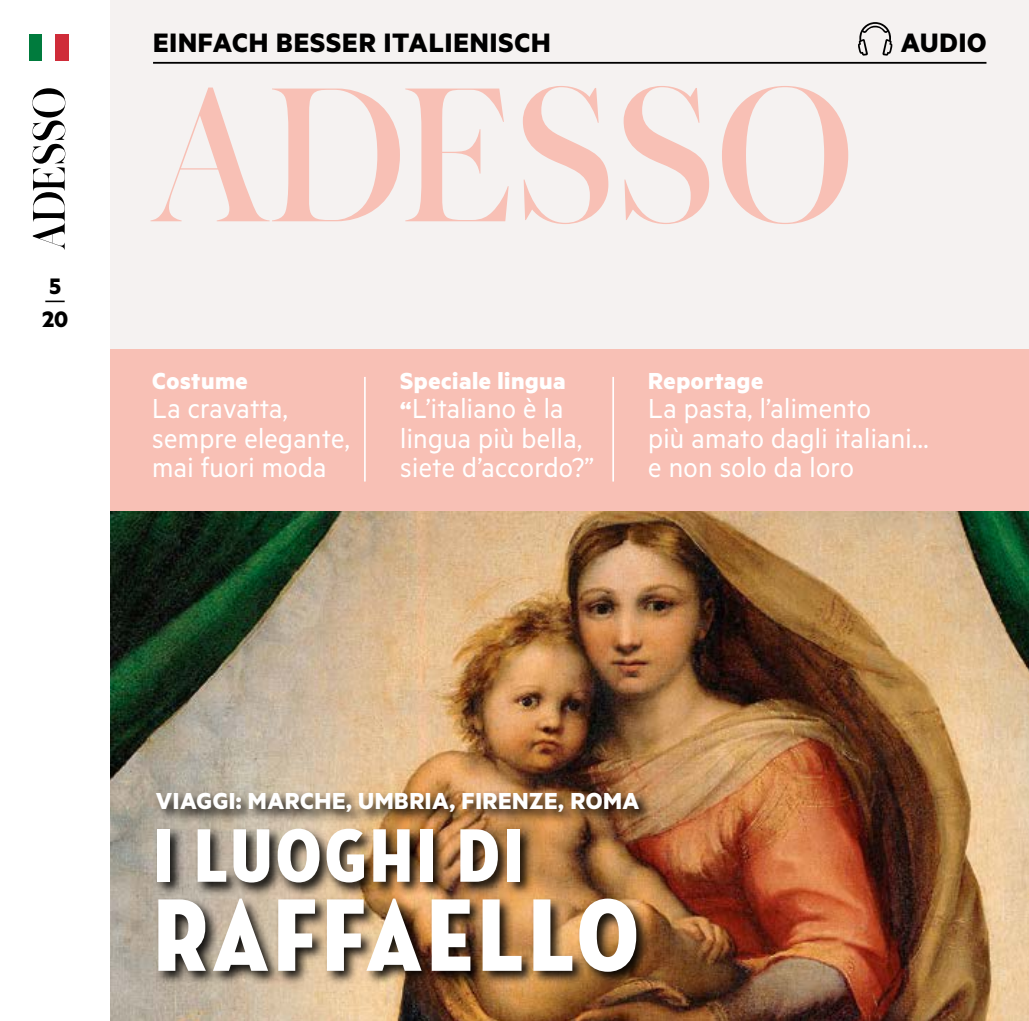
<style>
.page{position:relative;width:1029px;height:1021px;background:#fff}
.page>*{position:absolute;margin:0;border:0;box-sizing:border-box;transform-origin:0 0}
.t1{font:105px "Neutraface Condensed Titling";letter-spacing:.05em;color:#fff}
.t2{font:77.1px "Neutraface Condensed Titling";letter-spacing:.05em;color:#fff}
.t3{font:30.9px/29.4px "Metric";letter-spacing:.01em;color:#fff;scale:.96 1}
.t4{font:700 30px "Metric";letter-spacing:.03em;color:#000}
.t5{font:700 26.1px "Metric";letter-spacing:.02em;color:#fff}
.t6{font:700 25.2px "Metric";color:#000}
.t7{font:25.2px "Metric";color:#000}
.s1{font-weight:700;font-size:26.1px}
</style>
<div class="page">
<div style="left:111px;top:0;width:918px;height:1020px;background:#f5f2f1"></div>
<hr style="left:153px;top:62px;width:833px;height:2px;background:#000">
<svg style="left:858px;top:22px;width:34px;height:34px"></svg>
<img style="left:111px;top:510px;width:918px;height:510px">
<div style="left:29px;top:34px;width:40px;height:26px;background:#007b3d"></div>
<div style="left:42px;top:34px;width:27px;height:26px;background:#fff"></div>
<div style="left:55px;top:34px;width:14px;height:26px;background:#cf2c39"></div>
<svg style="left:32px;top:88px;width:33px;height:162px"></svg>
<svg style="left:151px;top:86px;width:697px;height:138px"></svg>
<div style="left:111px;top:349px;width:918px;height:161px;background:#f8c0b5"></div>
<hr style="left:364px;top:377px;width:2px;height:104px;background:#fff">
<hr style="left:612px;top:377px;width:2px;height:104px;background:#fff">
<div style="left:154px;top:826px;width:497px;height:160px;background:#000;opacity:.91"></div>
<div style="left:154px;top:788px;width:499px;height:38px;background:#000;opacity:.91"></div>
<p class="t4" style="left:153px;top:24px;width:399px">EINFACH BESSER ITALIENISCH</p>
<p class="t4" style="left:901px;top:24px;width:87px">AUDIO</p>
<p class="t6" style="left:49px;top:271px;width:13px">5</p>
<p class="t7" style="left:45px;top:287px;width:23px">—</p>
<p class="t6" style="left:42px;top:304px;width:28px">20</p>
<p class="t5" style="left:152px;top:365px;width:97px">Costume</p>
<p class="t3" style="left:152px;top:393px;width:208px">La cravatta, sempre elegante, mai fuori moda</p>
<p class="t5" style="left:400px;top:365px;width:167px">Speciale lingua</p>
<p class="t3" style="left:400px;top:393px;width:204px"><span class="s1">“</span>L’italiano è la lingua più bella, siete d’accordo?”</p>
<p class="t5" style="left:648px;top:365px;width:117px">Reportage</p>
<p class="t3" style="left:648px;top:393px;width:293px">La pasta, l’alimento<br>più amato dagli italiani… e non solo da loro</p>
<p class="t5" style="left:156px;top:784px;width:485px">VIAGGI: MARCHE, UMBRIA, FIRENZE, ROMA</p>
<h2 class="t2" style="left:154px;top:811px;width:370px">I LUOGHI DI</h2>
<h1 class="t1" style="left:154px;top:875px;width:486px">RAFFAELLO</h1>
</div>
